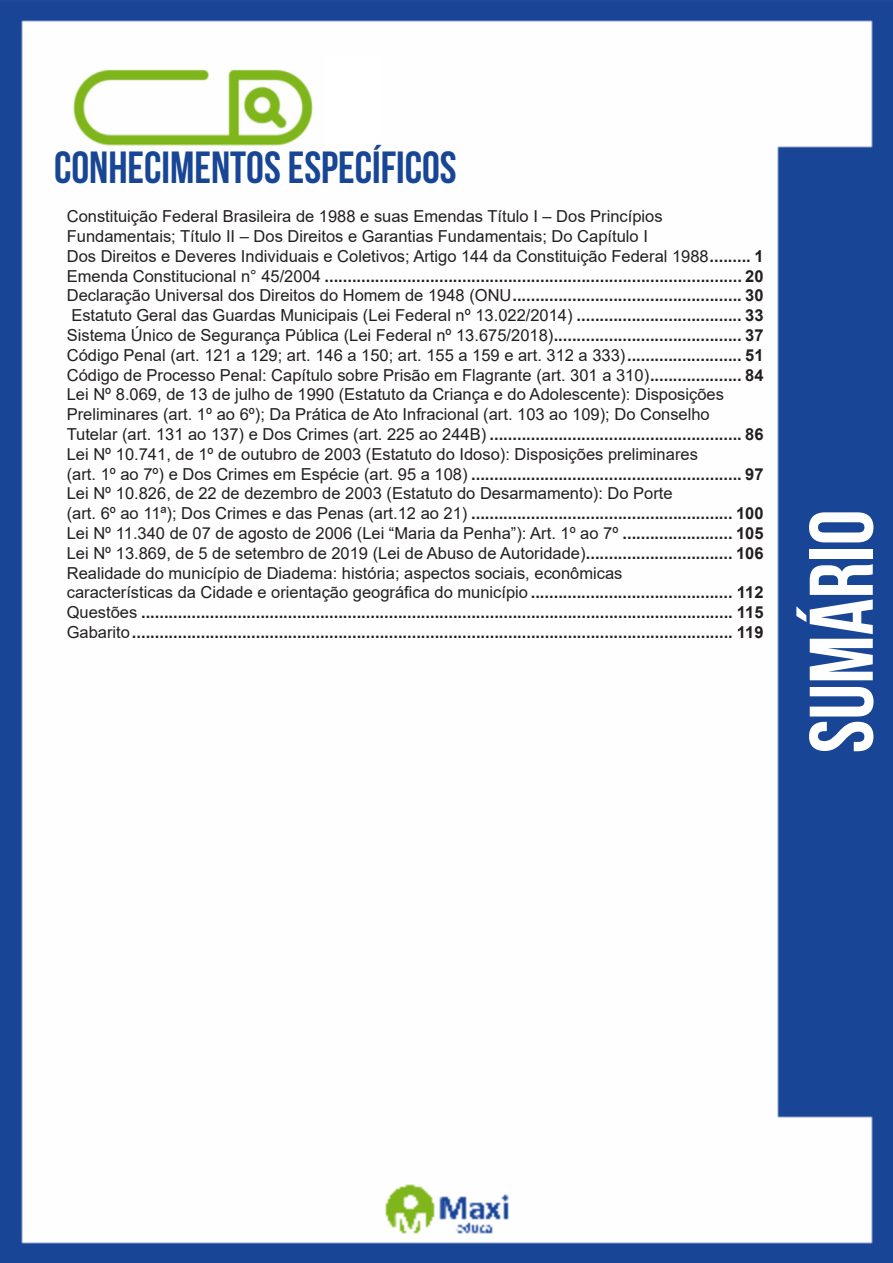
<style>
.page{position:relative;width:893px;height:1263px;background:#fff}
.page>*{position:absolute;margin:0;border:0;box-sizing:border-box;transform-origin:0 0}
.t1{font:700 90px "Bebas Neue";color:#fff}
.t2{font:700 45px "Bebas Neue";color:#184695}
.tabulação_sumario{font:16.5px "Arial";color:#231f20}
.tabulação_sumario-2{font:700 16.5px "Arial";color:#231f20}
.s1{font-weight:700}
.s2{font-weight:400}
</style>
<div class="page">
<img style="left:0;top:0;width:893px;height:1263px">
<div style="left:55px;top:55px;width:327px;height:121px;background:#fff"></div>
<img style="left:54px;top:54px;width:271px;height:102px">
<p class="t2" style="left:54px;top:142px;width:404px">CONHECIMENTOS ESPECÍFICOS</p>
<p class="tabulação_sumario" style="left:67px;top:205px;width:597px">Constituição Federal Brasileira de 1988 e suas Emendas Título I – Dos Princípios</p>
<p class="tabulação_sumario" style="left:67px;top:225px;width:583px">Fundamentais; Título II – Dos Direitos e Garantias Fundamentais; Do Capítulo I</p>
<p class="tabulação_sumario" style="left:67px;top:245px;width:698px">Dos Direitos e Deveres Individuais e Coletivos; Artigo 144 da Constituição Federal 1988<span class="s1">......... 1</span></p>
<p class="tabulação_sumario-2" style="left:67px;top:264px;width:698px"><span class="s2">Emenda Constitucional n° 45/2004</span> ........................................................................................... 20</p>
<p class="tabulação_sumario-2" style="left:67px;top:284px;width:698px"><span class="s2">Declaração Universal dos Direitos do Homem de 1948 (ONU</span>.................................................. 30</p>
<p class="tabulação_sumario" style="left:71px;top:304px;width:694px">Estatuto Geral das Guardas Municipais (Lei Federal nº 13.022/2014) <span class="s1">.................................... 33</span></p>
<p class="tabulação_sumario" style="left:67px;top:324px;width:698px">Sistema Único de Segurança Pública (Lei Federal nº 13.675/2018)<span class="s1">......................................... 37</span></p>
<p class="tabulação_sumario" style="left:67px;top:344px;width:698px">Código Penal (art. 121 a 129; art. 146 a 150; art. 155 a 159 e art. 312 a 333)<span class="s1">......................... 51</span></p>
<p class="tabulação_sumario" style="left:67px;top:363px;width:698px">Código de Processo Penal: Capítulo sobre Prisão em Flagrante (art. 301 a 310)<span class="s1">.................... 84</span></p>
<p class="tabulação_sumario" style="left:67px;top:383px;width:659px">Lei Nº 8.069, de 13 de julho de 1990 (Estatuto da Criança e do Adolescente): Disposições</p>
<p class="tabulação_sumario" style="left:67px;top:403px;width:645px">Preliminares (art. 1º ao 6º); Da Prática de Ato Infracional (art. 103 ao 109); Do Conselho</p>
<p class="tabulação_sumario-2" style="left:67px;top:423px;width:698px"><span class="s2">Tutelar (art. 131 ao 137) e Dos Crimes (art. 225 ao 244B)</span> ....................................................... 86</p>
<p class="tabulação_sumario" style="left:67px;top:443px;width:633px">Lei Nº 10.741, de 1º de outubro de 2003 (Estatuto do Idoso): Disposições preliminares</p>
<p class="tabulação_sumario-2" style="left:67px;top:462px;width:698px"><span class="s2">(art. 1º ao 7º) e Dos Crimes em Espécie (art. 95 a 108)</span> ........................................................... 97</p>
<p class="tabulação_sumario" style="left:67px;top:482px;width:607px">Lei Nº 10.826, de 22 de dezembro de 2003 (Estatuto do Desarmamento): Do Porte</p>
<p class="tabulação_sumario-2" style="left:67px;top:502px;width:698px"><span class="s2">(art. 6º ao 11ª); Dos Crimes e das Penas (art.12 ao 21)</span> ......................................................... 100</p>
<p class="tabulação_sumario" style="left:67px;top:522px;width:698px">Lei Nº 11.340 de 07 de agosto de 2006 (Lei “Maria da Penha”): Art. 1º ao 7º <span class="s1">........................ 105</span></p>
<p class="tabulação_sumario" style="left:67px;top:542px;width:698px">Lei Nº 13.869, de 5 de setembro de 2019 (Lei de Abuso de Autoridade)<span class="s1">................................ 106</span></p>
<p class="tabulação_sumario" style="left:67px;top:561px;width:557px">Realidade do município de Diadema: história; aspectos sociais, econômicas</p>
<p class="tabulação_sumario" style="left:67px;top:581px;width:698px">características da Cidade e orientação geográfica do município <span class="s1">............................................ 112</span></p>
<p class="tabulação_sumario-2" style="left:67px;top:601px;width:698px"><span class="s2">Questões</span> ................................................................................................................................. 115</p>
<p class="tabulação_sumario-2" style="left:67px;top:621px;width:698px"><span class="s2">Gabarito</span>................................................................................................................................... 119</p>
<h1 class="t1" style="left:792px;top:753px;width:245px;rotate:-90deg">SUMÁRIO</h1>
</div>
